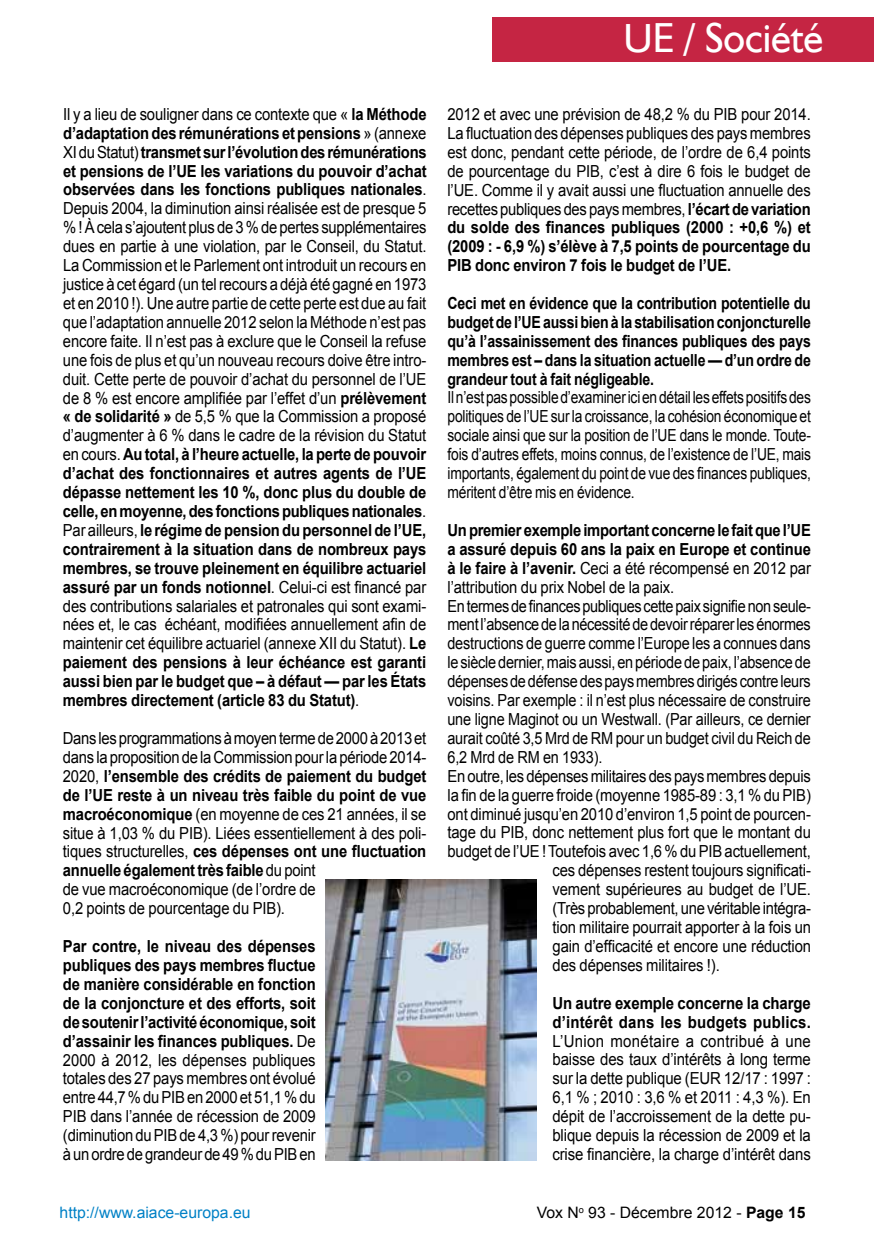
<style>
.page{position:relative;width:874px;height:1241px;background:#fff}
.page>*{position:absolute;margin:0;border:0;box-sizing:border-box;transform-origin:0 0}
.t1{font:42px "Humanist 521 BT";letter-spacing:-.005em;color:#fff;scale:.96 1}
.t2{font:16.62px/18.9px "Arial";letter-spacing:-.01em;color:#000;text-align:justify;scale:.89 1}
.t3{font:16.62px "Arial";letter-spacing:-.01em;color:#000;scale:.87 1}
.t4{font:16.62px/18.9px "Arial";letter-spacing:-.01em;color:#000;text-align:justify;scale:.83 1}
.t5{font:16.62px/18.9px "Arial";letter-spacing:-.01em;color:#000;text-align:justify;scale:.9 1}
.t6{font:700 16.62px/18.9px "Arial";letter-spacing:-.01em;color:#000;text-align:justify;scale:.85 1}
.t7{font:700 16.62px "Arial";letter-spacing:-.01em;color:#000;scale:.89 1}
.t8{font:700 16.62px/18.9px "Arial";letter-spacing:-.01em;color:#000;scale:.9 1}
.t9{font:15.75px "Arial";color:#000}
.t10{font:15.75px "Arial";color:#0081c6}
.s1{font-weight:700}
</style>
<div class="page">
<div style="left:492px;top:17px;width:381px;height:45px;background:#c52543"></div>
<img style="left:325px;top:879px;width:211px;height:281px">
<p class="t2" style="left:63px;top:105px;width:410px">Il y a lieu de souligner dans ce contexte que « <span class="s1">la Méthode d’adaptation des rémunérations et pensions</span> » (annexe XI du Statut) <span class="s1">transmet sur l’évolution des rémunérations et pensions de l’UE les variations du pouvoir d’achat observées dans les fonctions publiques nationales</span>.<br>Depuis 2004, la diminution ainsi réalisée est de presque 5 % ! À cela s’ajoutent plus de 3 % de pertes supplémentaires dues en partie à une violation, par le Conseil, du Statut.<br>La Commission et le Parlement ont introduit un recours en justice à cet égard (un tel recours a déjà été gagné en 1973 et en 2010 !). Une autre partie de cette perte est due au fait que l’adaptation annuelle 2012 selon la Méthode n’est pas encore faite. Il n’est pas à exclure que le Conseil la refuse une fois de plus et qu’un nouveau recours doive être intro&shy;duit. Cette perte de pouvoir d’achat du personnel de l’UE de 8 % est encore amplifiée par l’effet d’un <span class="s1">prélèvement « de solidarité »</span> de 5,5 % que la Commission a proposé d’augmenter à 6 % dans le cadre de la révision du Statut en cours. <span class="s1">Au total, à l’heure actuelle, la perte de pouvoir d’achat des fonctionnaires et autres agents de l’UE dépasse nettement les 10 %, donc plus du double de celle, en moyenne, des fonctions publiques nationales</span>.<br>Par ailleurs, <span class="s1">le régime de pension du personnel de l’UE, contrairement à la situation dans de nombreux pays membres, se trouve pleinement en équilibre actuariel assuré par un fonds notionnel</span>. Celui-ci est financé par des contributions salariales et patronales qui sont exami&shy;nées et, le cas échéant, modifiées annuellement afin de maintenir cet équilibre actuariel (annexe XII du Statut). <span class="s1">Le paiement des pensions à leur échéance est garanti aussi bien par le budget que – à défaut — par les États membres directement (article 83 du Statut)</span>.</p>
<p class="t2" style="left:63px;top:728px;width:410px;text-align:left">Dans les programmationsà moyen terme de 2000 à 2013 et dans la proposition de la Commission pour la période 2014- 2020, <span class="s1">l’ensemble des crédits de paiement du budget de l’UE reste à un niveau très faible du point de vue macroéconomique</span> (en moyenne de ces 21 années, il se situe à 1,03 % du PIB). Liées essentiellement à des poli&shy;tiques structurelles, <span class="s1">ces dépenses ont une fluctuation annuelle également très faible</span> du point<br>de vue macroéconomique (de l’ordre de<br>0,2 points de pourcentage du PIB).</p>
<p class="t2" style="left:63px;top:936px;width:285px"><span class="s1">Par contre, le niveau des dépenses publiques des pays membres fluctue de manière considérable en fonction de la conjoncture et des efforts, soit de soutenir l’activité économique, soit d’assainir les finances publiques.</span> De 2000 à 2012, les dépenses publiques totales des 27 pays membres ont évolué entre 44,7 % du PIB en 2000 et 51,1 % du PIB dans l’année de récession de 2009 (diminution du PIB de 4,3 %) pour revenir à un ordre de grandeur de 49 % du PIB en</p>
<h1 class="t1" style="left:623px;top:12px;width:209px">UE / Société</h1>
<p class="t2" style="left:447px;top:105px;width:409px">2012 et avec une prévision de 48,2 % du PIB pour 2014.<br>La fluctuation des dépenses publiques des pays membres est donc, pendant cette période, de l’ordre de 6,4 points de pourcentage du PIB, c’est à dire 6 fois le budget de l’UE. Comme il y avait aussi une fluctuation annuelle des recettes publiques des pays membres, <span class="s1">l’écart de variation du solde des finances publiques (2000 : +0,6 %) et (2009 : - 6,9 %) s’élève à 7,5 points de pourcentage du PIB donc environ 7 fois le budget de l’UE.</span></p>
<p class="t6" style="left:447px;top:294px;width:429px">Ceci met en évidence que la contribution potentielle du budget de l’UE aussi bien à la stabilisation conjoncturelle qu’à l’assainissement des finances publiques des pays membres est – dans la situation actuelle — d’un ordre de grandeur tout à fait négligeable.</p>
<p class="t4" style="left:447px;top:388px;width:439px">Iln’estpaspossibled’examinericiendétail leseffetspositifsdes politiques de l’UE sur la croissance, la cohésion économique et sociale ainsi que sur la position de l’UE dans le monde. Toute&shy;fois d’autres effets, moins connus, de l’existence de l’UE, mais importants, également du point de vue des finances publiques, méritent d’être mis en évidence.</p>
<p class="t7" style="left:447px;top:519px;width:409px">Un premier exemple important concerne le fait que l’UE</p>
<p class="t7" style="left:447px;top:537px;width:410px">a assuré depuis 60 ans la paix en Europe et continue</p>
<p class="t2" style="left:447px;top:558px;width:409px"><span class="s1">à le faire à l’avenir.</span> Ceci a été récompensé en 2012 par</p>
<p class="t2" style="left:447px;top:577px;width:256px">l’attribution du prix Nobel de la paix.</p>
<p class="t3" style="left:447px;top:594px;width:419px">Entermesdefinancespubliques cettepaix signifienonseule-</p>
<p class="t3" style="left:447px;top:613px;width:419px">mentl’absencedelanécessitédedevoirréparerlesénormes</p>
<p class="t3" style="left:447px;top:632px;width:419px">destructions de guerre comme l’Europe les a connues dans</p>
<p class="t3" style="left:447px;top:651px;width:419px">le siècledernier,maisaussi,en périodede paix,l’absencede</p>
<p class="t3" style="left:447px;top:670px;width:419px">dépensesdedéfensedespaysmembresdirigés contreleurs</p>
<p class="t3" style="left:447px;top:689px;width:419px">voisins. Par exemple : il n’est plus nécessaire de construire</p>
<p class="t3" style="left:447px;top:708px;width:419px">une ligne Maginot ou un Westwall. (Par ailleurs, ce dernier</p>
<p class="t3" style="left:447px;top:727px;width:419px">aurait coûté 3,5 Mrd de RM pour un budget civil du Reich de</p>
<p class="t3" style="left:447px;top:746px;width:179px">6,2 Mrd de RM en 1933).</p>
<p class="t2" style="left:447px;top:766px;width:409px">En outre, les dépenses militaires des pays membres depuis</p>
<p class="t2" style="left:447px;top:785px;width:409px">la fin de la guerre froide (moyenne 1985-89 : 3,1 % du PIB)</p>
<p class="t2" style="left:447px;top:804px;width:409px">ont diminué jusqu’en 2010 d’environ 1,5 point de pourcen-</p>
<p class="t2" style="left:447px;top:823px;width:409px">tage du PIB, donc nettement plus fort que le montant du</p>
<p class="t2" style="left:447px;top:842px;width:409px">budget de l’UE !Toutefois avec 1,6 % du PIB actuellement,</p>
<p class="t2" style="left:552px;top:861px;width:292px">ces dépenses restent toujours significati-</p>
<p class="t2" style="left:552px;top:880px;width:292px">vement supérieures au budget de l’UE.</p>
<p class="t2" style="left:552px;top:898px;width:292px">(Très probablement, une véritable intégra-</p>
<p class="t2" style="left:552px;top:917px;width:292px">tion militaire pourrait apporter à la fois un</p>
<p class="t2" style="left:552px;top:936px;width:292px">gain d’efficacité et encore une réduction</p>
<p class="t2" style="left:552px;top:955px;width:189px">des dépenses militaires !).</p>
<p class="t8" style="left:552px;top:993px;width:288px">Un autre exemple concerne la charge d’intérêt dans les budgets publics.</p>
<p class="t5" style="left:552px;top:1031px;width:288px">L’Union monétaire a contribué à une baisse des taux d’intérêts à long terme sur la dette publique (EUR 12/17 : 1997 :<br>6,1 % ; 2010 : 3,6 % et 2011 : 4,3 %). En dépit de l’accroissement de la dette pu&shy;blique depuis la récession de 2009 et la crise financière, la charge d’intérêt dans</p>
<p class="t10" style="left:60px;top:1201px;width:192px">http://www.aiace-europa.eu</p>
<p class="t9" style="left:536px;top:1201px;width:270px">Vox N<sup>o</sup> 93 - Décembre 2012 - <span class="s1">Page 15</span></p>
</div>
